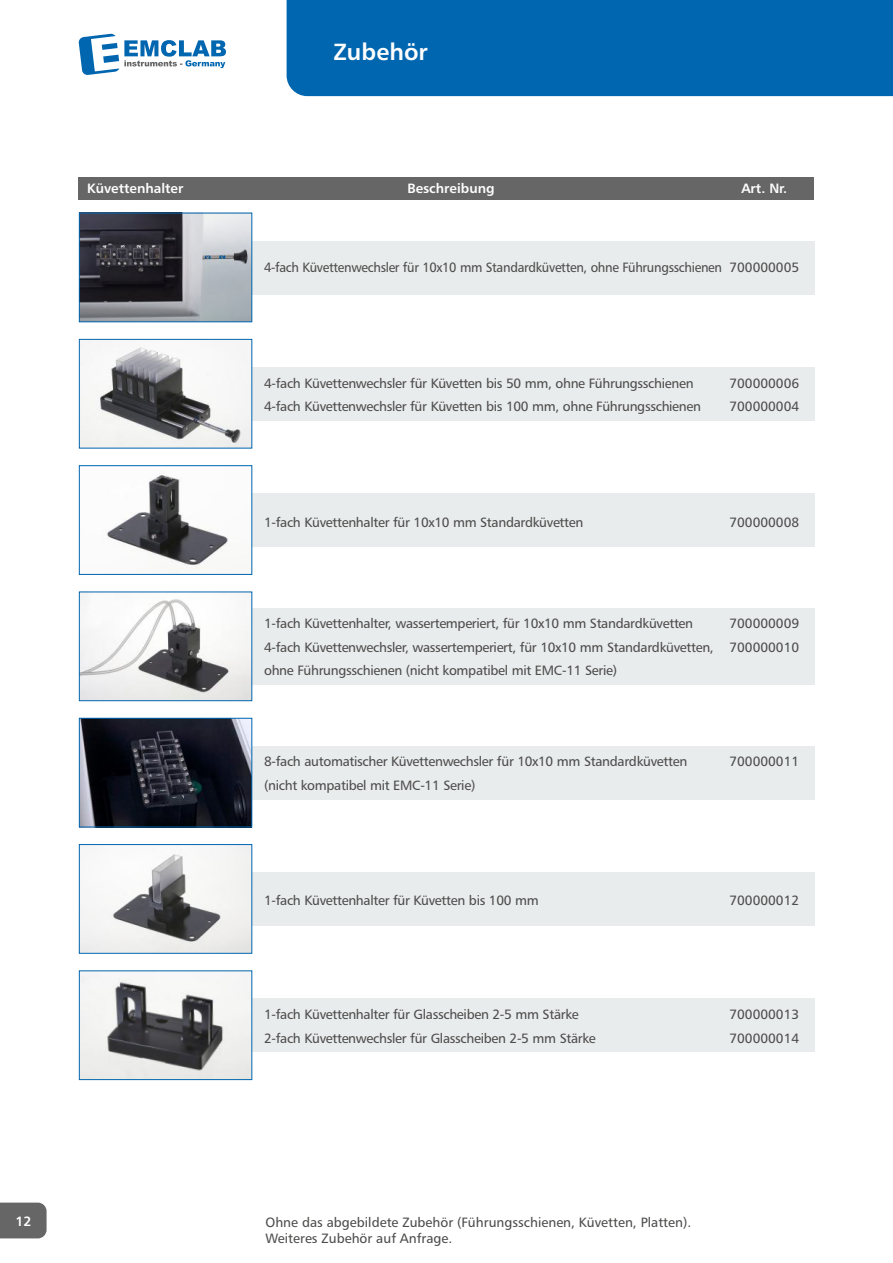
<style>
.page{position:relative;width:893px;height:1263px;background:#fff}
.page>*{position:absolute;margin:0;border:0;box-sizing:border-box;transform-origin:0 0}
.t1{font:23.4px "Humanist 777 BT Bold B";color:#fefefe}
.t2{font:13.5px/23.5px "Humanist 777 BT Roman B";letter-spacing:-.025em;color:#4d4d4c}
.t3{font:13.5px/23.5px "Humanist 777 BT Roman B";color:#4d4d4c}
.t4{font:13.5px "Humanist 777 BT Roman B";letter-spacing:-.025em;color:#4d4d4c;scale:.95 1}
.t5{font:13.5px "Humanist 777 BT Bold B";color:#fefefe}
</style>
<div class="page">
<div style="left:245px;top:493px;width:569px;height:54px;background:#e9ecec"></div>
<div style="left:245px;top:608px;width:569px;height:76px;background:#e9ecec"></div>
<div style="left:245px;top:746px;width:569px;height:54px;background:#e9ecec"></div>
<div style="left:245px;top:872px;width:569px;height:54px;background:#e9ecec"></div>
<div style="left:245px;top:998px;width:569px;height:54px;background:#e9ecec"></div>
<img style="left:81px;top:720px;width:169px;height:105px">
<img style="left:106px;top:475px;width:144px;height:98px">
<img style="left:81px;top:846px;width:169px;height:106px">
<img style="left:81px;top:974px;width:169px;height:104px">
<img style="left:81px;top:593px;width:169px;height:106px">
<div style="left:287px;top:0;width:606px;height:96px;background:#0066af"></div>
<svg style="left:78px;top:34px;width:148px;height:41px"></svg>
<div style="left:79px;top:177px;width:735px;height:23px;background:#666"></div>
<div style="left:245px;top:241px;width:569px;height:53px;background:#e9ecec"></div>
<img style="left:81px;top:215px;width:169px;height:105px">
<div style="left:79px;top:213px;width:173px;height:109px;border:1px solid #0066af"></div>
<div style="left:245px;top:367px;width:569px;height:54px;background:#e9ecec"></div>
<img style="left:81px;top:344px;width:169px;height:103px">
<div style="left:79px;top:339px;width:173px;height:110px;border:1px solid #0066af"></div>
<div style="left:79px;top:465px;width:173px;height:110px;border:1px solid #0066af"></div>
<div style="left:79px;top:591px;width:173px;height:110px;border:1px solid #0066af"></div>
<div style="left:79px;top:718px;width:173px;height:109px;border:1px solid #0066af"></div>
<div style="left:79px;top:844px;width:173px;height:110px;border:1px solid #0066af"></div>
<div style="left:79px;top:970px;width:173px;height:110px;border:1px solid #0066af"></div>
<div style="left:0;top:1202px;width:47px;height:36px;background:#666"></div>
<h1 class="t1" style="left:334px;top:42px;width:96px">Zubehör</h1>
<p class="t5" style="left:87px;top:183px;width:98px">Küvettenhalter</p>
<p class="t5" style="left:407px;top:183px;width:89px">Beschreibung</p>
<p class="t5" style="left:741px;top:183px;width:47px">Art. Nr.</p>
<p class="t4" style="left:264px;top:262px;width:565px">4-fach Küvettenwechsler für 10x10 mm Standardküvetten, ohne Führungsschienen 700000005</p>
<p class="t2" style="left:264px;top:372px;width:438px">4-fach Küvettenwechsler für Küvetten bis 50 mm, ohne Führungsschienen<br>4-fach Küvettenwechsler für Küvetten bis 100 mm, ohne Führungsschienen</p>
<p class="t3" style="left:729px;top:372px;width:71px">700000006<br>700000004</p>
<p class="t2" style="left:264px;top:511px;width:321px">1-fach Küvettenhalter für 10x10 mm Standardküvetten</p>
<p class="t3" style="left:729px;top:511px;width:71px">700000008</p>
<p class="t2" style="left:264px;top:613px;width:451px">1-fach Küvettenhalter, wassertemperiert, für 10x10 mm Standardküvetten<br>4-fach Küvettenwechsler, wassertemperiert, für 10x10 mm Standardküvetten, ohne Führungsschienen (nicht kompatibel mit EMC-11 Serie)</p>
<p class="t3" style="left:729px;top:613px;width:71px">700000009<br>700000010</p>
<p class="t2" style="left:264px;top:751px;width:425px">8-fach automatischer Küvettenwechsler für 10x10 mm Standardküvetten (nicht kompatibel mit EMC-11 Serie)</p>
<p class="t3" style="left:729px;top:751px;width:71px">700000011</p>
<p class="t2" style="left:264px;top:890px;width:276px">1-fach Küvettenhalter für Küvetten bis 100 mm</p>
<p class="t3" style="left:729px;top:890px;width:71px">700000012</p>
<p class="t2" style="left:264px;top:1004px;width:333px">1-fach Küvettenhalter für Glasscheiben 2-5 mm Stärke<br>2-fach Küvettenwechsler für Glasscheiben 2-5 mm Stärke</p>
<p class="t3" style="left:729px;top:1004px;width:71px">700000013<br>700000014</p>
<p class="t5" style="left:16px;top:1215px;width:18px">12</p>
<p class="t3" style="left:265px;top:1216px;width:427px;line-height:15.9px">Ohne das abgebildete Zubehör (Führungsschienen, Küvetten, Platten).<br>Weiteres Zubehör auf Anfrage.</p>
</div>
